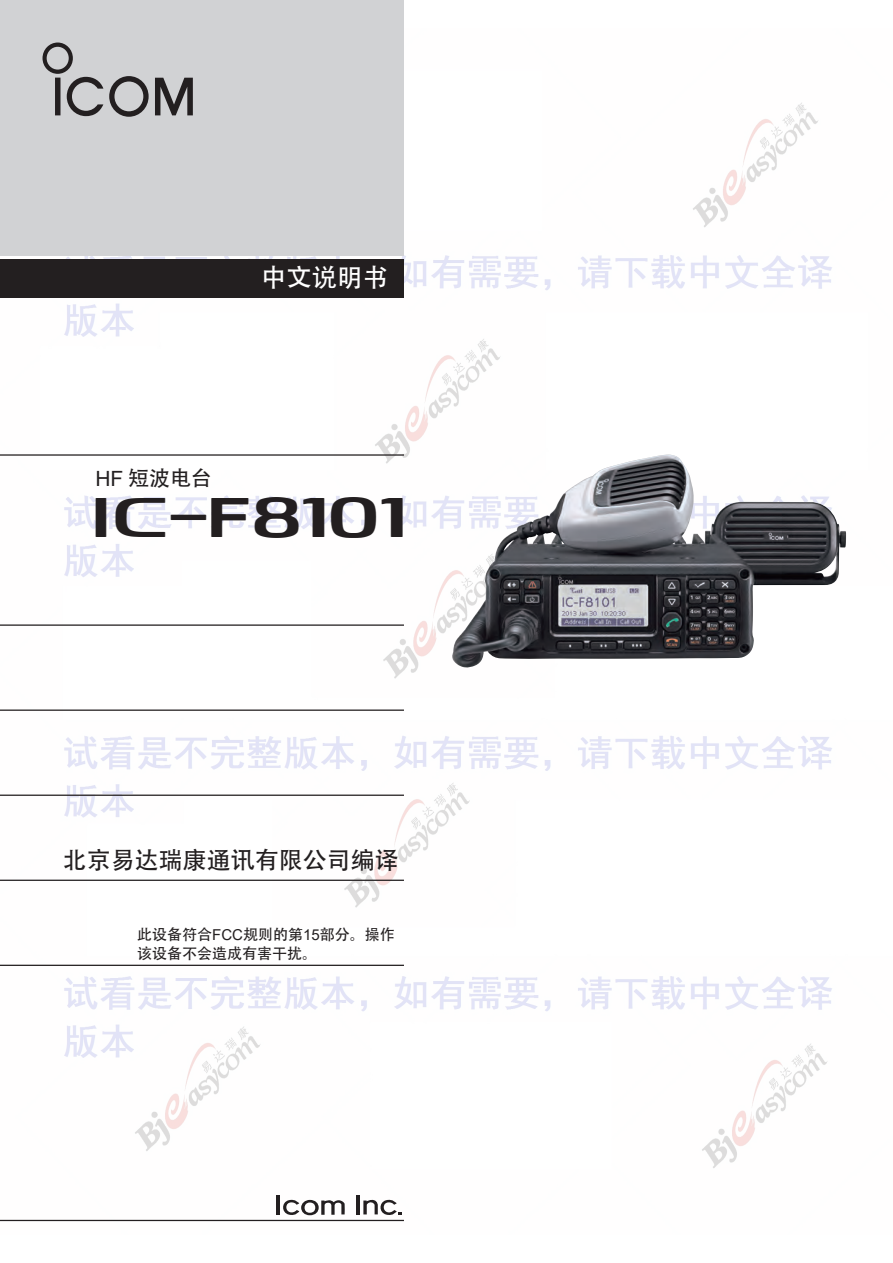
<style>
.page{position:relative;width:893px;height:1263px;background:#fff}
.page>*{position:absolute;margin:0;border:0;box-sizing:border-box;transform-origin:0 0}
.t1{font:48.75px "Icom 1 Model Name";color:#231f20}
.t2{font:25.5px "Adobe Heiti Std";color:#fff}
.t3{font:24px "Adobe Heiti Std";color:#231f20}
.t4{font:21px "Adobe Heiti Std";color:#231f20}
.t5{font:15px/18.8px "Adobe Heiti Std";color:#231f20}
.s1{font-family:"Arial"}
</style>
<div class="page">
<img style="left:0;top:103px;width:832px;height:1119px">
<img style="left:450px;top:455px;width:396px;height:214px">
<div style="left:0;top:0;width:404px;height:255px;background:#d1d2d4"></div>
<svg style="left:155px;top:78px;width:38px;height:37px"></svg>
<svg style="left:109px;top:76px;width:40px;height:41px"></svg>
<svg style="left:43px;top:43px;width:60px;height:73px"></svg>
<div style="left:0;top:259px;width:404px;height:39px;background:#231f20"></div>
<hr style="left:0;top:1220px;width:404px;height:1px;background:#231f20">
<hr style="left:0;top:965px;width:404px;height:1px;background:#231f20">
<hr style="left:0;top:880px;width:404px;height:1px;background:#231f20">
<hr style="left:0;top:794px;width:404px;height:2px;background:#231f20">
<hr style="left:0;top:709px;width:404px;height:2px;background:#231f20">
<hr style="left:0;top:624px;width:404px;height:2px;background:#231f20">
<hr style="left:0;top:454px;width:404px;height:2px;background:#231f20">
<hr style="left:356px;top:1195px;width:4px;height:19px;background:#231f20">
<svg style="left:363px;top:1198px;width:39px;height:18px"></svg>
<hr style="left:276px;top:1195px;width:4px;height:19px;background:#231f20">
<svg style="left:281px;top:1198px;width:64px;height:18px"></svg>
<h2 class="t2" style="left:261px;top:262px;width:129px">中文说明书</h2>
<h3 class="t4" style="left:95px;top:465px;width:118px"><span class="s1">HF</span> 短波电台</h3>
<h1 class="t1" style="left:96px;top:492px;width:315px">iF8101</h1>
<h3 class="t3" style="left:63px;top:846px;width:337px">北京易达瑞康通讯有限公司编译</h3>
<p class="t5" style="left:137px;top:926px;width:259px">此设备符合<span class="s1">FCC</span>规则的第<span class="s1">15</span>部分。操作该设备不会造成有害干扰。</p>
</div>
